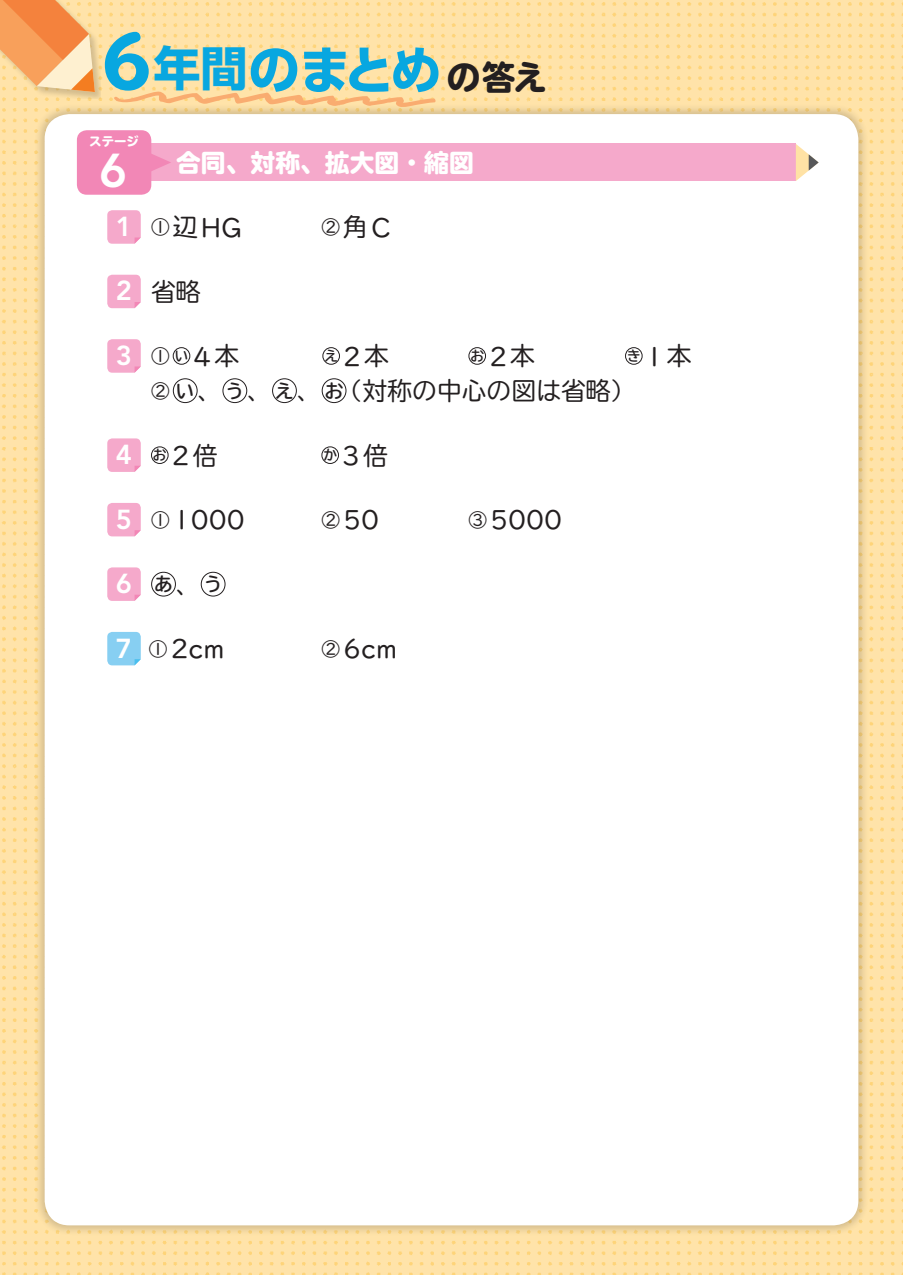
<style>
.page{position:relative;width:903px;height:1275px;background:#fff}
.page>*{position:absolute;margin:0;border:0;box-sizing:border-box;transform-origin:0 0}
.t1{font:700 52.15px "UD Shin Go Pro";color:#08a7e0}
.t2{font:800 47.07px "Avenir LT Std";color:#fff}
.t3{font:27.3px "UD Digi Kyokasho Std";color:#231f20}
.t4{font:800 27.3px "Avenir LT Std";color:#fff}
.t5{font:24.85px "TB Ga UDR Go Std";color:#231f20}
.t6{font:24.85px "TB Ga UD Goku R Go Std";color:#fff}
.t7{font:18.55px "TB Ga UD Futo R Go Std";color:#231f20}
.t8{font:18.55px "UD Digi Kyokasho Std";color:#231f20}
.t9{font:13.65px "TB Ga UD Futo R Go Std";color:#231f20}
.t10{font:12.42px "TB Ga UD Goku R Go Std";color:#fff}
.s1{font-family:"TB Ga UD Goku R Go Std";font-weight:400;font-size:67.02px}
.s2{font-size:47.07px}
.s3{font-family:"TB Ga UD Goku R Go Std";font-weight:400;font-size:33.43px;color:#231f20}
.s4{font-family:"Avenir LT Std";font-weight:800;color:#fff}
.s5{font-size:18.55px}
.s6{font-family:"TB Ga UDR Go Std";font-size:24.85px}
.s7{font-size:27.3px}
.s8{font-family:"Avenir LT Std";font-weight:800;font-size:27.3px;color:#fff}
.s9{font-family:"UD Digi Kyokasho Std";font-weight:400;font-size:18.55px;color:#231f20}
.s10{font-family:"TB Ga UD Futo R Go Std";font-weight:400;font-size:13.65px;color:#231f20}
.s11{font-family:"UD Digi Kyokasho Std";font-weight:400;color:#231f20}
.s12{font-family:"TB Ga UDR Go Std";font-weight:400;font-size:24.85px;color:#231f20}
.s13{font-family:"UD Digi Kyokasho Std";font-size:27.3px}
.s14{font-family:"UD Digi Kyokasho Std";font-size:18.55px}
.s15{font-family:"TB Ga UD Futo R Go Std";font-size:18.55px}
.s16{font-family:"UD Digi Kyokasho Std"}
.s17{font-family:"UD Digi Kyokasho Std";font-size:24.85px}
</style>
<div class="page">
<img style="left:0;top:0;width:903px;height:1275px">
<div style="left:34px;top:104px;width:835px;height:1132px;background:#231f20;opacity:.2"></div>
<div style="left:45px;top:114px;width:813px;height:1111px;background:#fff;border-radius:25px"></div>
<div style="left:104px;top:144px;width:692px;height:37px;background:#f5a9cb"></div>
<svg style="left:796px;top:144px;width:23px;height:37px"></svg>
<svg style="left:151px;top:153px;width:20px;height:19px"></svg>
<div style="left:77px;top:130px;width:74px;height:65px;background:#f287b6;border-radius:10px"></div>
<svg style="left:107px;top:210px;width:34px;height:34px"></svg>
<svg style="left:107px;top:275px;width:34px;height:33px"></svg>
<svg style="left:107px;top:339px;width:34px;height:34px"></svg>
<div style="left:173px;top:347px;width:17px;height:18px;border:1px solid #231f20;border-radius:50%"></div>
<div style="left:322px;top:347px;width:18px;height:18px;border:1px solid #231f20;border-radius:50%"></div>
<div style="left:468px;top:347px;width:18px;height:18px;border:1px solid #231f20;border-radius:50%"></div>
<div style="left:625px;top:347px;width:17px;height:18px;border:1px solid #231f20;border-radius:50%"></div>
<div style="left:173px;top:378px;width:25px;height:25px;border:1px solid #231f20;border-radius:50%"></div>
<div style="left:222px;top:378px;width:25px;height:25px;border:1px solid #231f20;border-radius:50%"></div>
<div style="left:272px;top:378px;width:25px;height:25px;border:1px solid #231f20;border-radius:50%"></div>
<div style="left:322px;top:378px;width:24px;height:25px;border:1px solid #231f20;border-radius:50%"></div>
<svg style="left:107px;top:438px;width:34px;height:34px"></svg>
<div style="left:151px;top:446px;width:17px;height:18px;border:1px solid #231f20;border-radius:50%"></div>
<div style="left:321px;top:446px;width:18px;height:18px;border:1px solid #231f20;border-radius:50%"></div>
<svg style="left:107px;top:503px;width:34px;height:33px"></svg>
<svg style="left:107px;top:567px;width:34px;height:34px"></svg>
<div style="left:151px;top:572px;width:25px;height:25px;border:1px solid #231f20;border-radius:50%"></div>
<div style="left:201px;top:572px;width:25px;height:25px;border:1px solid #231f20;border-radius:50%"></div>
<svg style="left:107px;top:632px;width:34px;height:33px"></svg>
<div style="left:0;top:0;width:100px;height:98px;background:#231f20;opacity:.2"></div>
<svg style="left:0;top:0;width:95px;height:92px;background:#f7b073"></svg>
<svg style="left:114px;top:92px;width:322px;height:16px;background:#fbd095"></svg>
<h1 class="t1" style="left:99px;top:27px;width:449px"><span class="s1">6</span><span class="s2">年間</span>のまとめ<span class="s3">の答え</span></h1>
<p class="t10" style="left:89px;top:135px;width:51px">ステージ</p>
<h2 class="t2" style="left:99px;top:142px;width:29px">6</h2>
<p class="t6" style="left:176px;top:149px;width:299px">合同、対称、拡大図・縮図</p>
<p class="t3" style="left:116px;top:206px;width:127px"><span class="s4">1</span> <span class="s5">①</span><span class="s6">辺</span>HG</p>
<p class="t8" style="left:321px;top:213px;width:71px">②<span class="s6">角</span><span class="s7">C</span></p>
<p class="t5" style="left:116px;top:271px;width:86px"><span class="s8">2</span> 省略</p>
<p class="t4" style="left:116px;top:339px;width:125px">3 <span class="s9">①</span><span class="s10">い</span><span class="s11">4</span><span class="s12">本</span></p>
<p class="t9" style="left:324px;top:345px;width:66px">え <span class="s13">2</span><span class="s6">本</span></p>
<p class="t9" style="left:470px;top:345px;width:66px">お <span class="s13">2</span><span class="s6">本</span></p>
<p class="t9" style="left:627px;top:345px;width:66px">き <span class="s13">1</span><span class="s6">本</span></p>
<p class="t5" style="left:151px;top:370px;width:486px"><span class="s14">②</span> <span class="s15">い</span><span class="s16">、</span><span class="s15">う</span><span class="s16">、</span><span class="s15">え</span><span class="s16">、</span><span class="s15">お</span><span class="s16">（</span>対称の中心の図は省略<span class="s16">）</span></p>
<p class="t4" style="left:116px;top:439px;width:103px">4 <span class="s10">お</span><span class="s11">2</span><span class="s12">倍</span></p>
<p class="t9" style="left:323px;top:444px;width:66px">か <span class="s13">3</span><span class="s6">倍</span></p>
<p class="t3" style="left:116px;top:499px;width:130px"><span class="s4">5</span> <span class="s5">①</span> 1000</p>
<p class="t3" style="left:321px;top:499px;width:59px"><span class="s5">②</span>50</p>
<p class="t3" style="left:468px;top:499px;width:95px"><span class="s5">③</span> 5000</p>
<p class="t7" style="left:116px;top:569px;width:108px"><span class="s8">6</span> あ<span class="s17">、</span>う</p>
<p class="t3" style="left:116px;top:628px;width:111px"><span class="s4">7</span> <span class="s5">①</span>2cm</p>
<p class="t3" style="left:321px;top:628px;width:78px"><span class="s5">②</span> 6cm</p>
</div>
